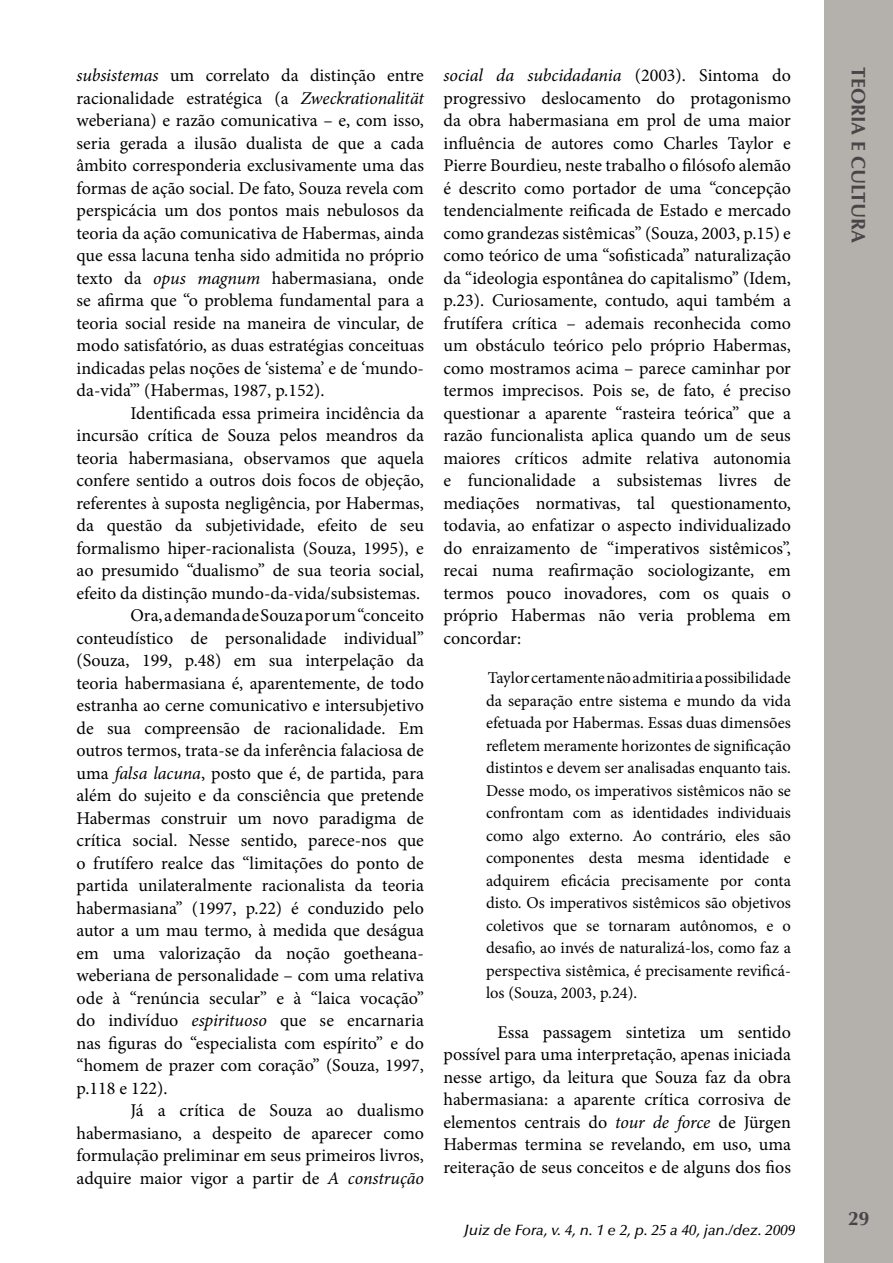
<style>
.page{position:relative;width:893px;height:1263px;background:#fff}
.page>*{position:absolute;margin:0;border:0;box-sizing:border-box;transform-origin:0 0}
.t1{font:700 19.5px "Optima LT Std";color:#464547}
.t2{font:18px/22.5px "Minion Pro";color:#000;text-align:justify}
.t3{font:16.5px/22.5px "Minion Pro";color:#000;text-align:justify}
.t4{font:italic 500 15px "Optima LT Std";color:#000}
.s1{font-style:italic}
</style>
<div class="page">
<div style="left:825px;top:0;width:68px;height:1263px;background:#b4b1ad"></div>
<p class="t2" style="left:77px;top:64px;width:349px"><span class="s1">subsistemas</span> um correlato da distinção entre racionalidade estratégica (a <span class="s1">Zweckrationalität </span>weberiana) e razão comunicativa – e, com isso, seria gerada a ilusão dualista de que a cada âmbito corresponderia exclusivamente uma das formas de ação social. De fato, Souza revela com perspicácia um dos pontos mais nebulosos da teoria da ação comunicativa de Habermas, ainda que essa lacuna tenha sido admitida no próprio texto da <span class="s1">opus magnum</span> habermasiana, onde se afirma que “o problema fundamental para a teoria social reside na maneira de vincular, de modo satisfatório, as duas estratégias conceituas indicadas pelas noções de ‘sistema’ e de ‘mundo&shy;da-vida’” (Habermas, 1987, p.152).</p>
<p class="t2" style="left:131px;top:402px;width:295px">Identificada essa primeira incidência da</p>
<p class="t2" style="left:77px;top:424px;width:349px">incursão crítica de Souza pelos meandros da</p>
<p class="t2" style="left:77px;top:447px;width:349px">teoria habermasiana, observamos que aquela</p>
<p class="t2" style="left:77px;top:469px;width:349px">confere sentido a outros dois focos de objeção,</p>
<p class="t2" style="left:77px;top:492px;width:349px">referentes à suposta negligência, por Habermas,</p>
<p class="t2" style="left:77px;top:514px;width:349px">da questão da subjetividade, efeito de seu</p>
<p class="t2" style="left:77px;top:537px;width:349px">formalismo hiper-racionalista (Souza, 1995), e</p>
<p class="t2" style="left:77px;top:559px;width:349px">ao presumido “dualismo” de sua teoria social,</p>
<p class="t2" style="left:77px;top:582px;width:345px">efeito da distinção mundo-da-vida/subsistemas.</p>
<p class="t2" style="left:131px;top:604px;width:295px">Ora, a demanda de Souza por um “conceito</p>
<p class="t2" style="left:77px;top:627px;width:349px">conteudístico de personalidade individual”</p>
<p class="t2" style="left:77px;top:649px;width:349px">(Souza, 199, p.48) em sua interpelação da</p>
<p class="t2" style="left:77px;top:672px;width:349px">teoria habermasiana é, aparentemente, de todo</p>
<p class="t2" style="left:77px;top:694px;width:349px">estranha ao cerne comunicativo e intersubjetivo</p>
<p class="t2" style="left:77px;top:717px;width:349px">de sua compreensão de racionalidade. Em</p>
<p class="t2" style="left:77px;top:739px;width:349px">outros termos, trata-se da inferência falaciosa de</p>
<p class="t2" style="left:77px;top:762px;width:349px">uma <span class="s1">falsa lacuna</span>, posto que é, de partida, para</p>
<p class="t2" style="left:77px;top:784px;width:349px">além do sujeito e da consciência que pretende</p>
<p class="t2" style="left:77px;top:807px;width:349px">Habermas construir um novo paradigma de</p>
<p class="t2" style="left:77px;top:829px;width:349px">crítica social. Nesse sentido, parece-nos que</p>
<p class="t2" style="left:77px;top:852px;width:349px">o frutífero realce das “limitações do ponto de</p>
<p class="t2" style="left:77px;top:874px;width:349px">partida unilateralmente racionalista da teoria</p>
<p class="t2" style="left:77px;top:897px;width:349px">habermasiana” (1997, p.22) é conduzido pelo</p>
<p class="t2" style="left:77px;top:919px;width:349px">autor a um mau termo, à medida que deságua</p>
<p class="t2" style="left:77px;top:942px;width:349px">em uma valorização da noção goetheana-</p>
<p class="t2" style="left:77px;top:964px;width:349px">weberiana de personalidade – com uma relativa</p>
<p class="t2" style="left:77px;top:987px;width:349px">ode à “renúncia secular” e à “laica vocação”</p>
<p class="t2" style="left:77px;top:1009px;width:349px">do indivíduo <span class="s1">espirituoso</span> que se encarnaria</p>
<p class="t2" style="left:77px;top:1032px;width:349px">nas figuras do “especialista com espírito” e do</p>
<p class="t2" style="left:77px;top:1054px;width:349px">“homem de prazer com coração” (Souza, 1997,</p>
<p class="t2" style="left:77px;top:1077px;width:93px">p.118 e 122).</p>
<p class="t2" style="left:131px;top:1099px;width:295px">Já a crítica de Souza ao dualismo</p>
<p class="t2" style="left:77px;top:1122px;width:349px">habermasiano, a despeito de aparecer como</p>
<p class="t2" style="left:77px;top:1144px;width:349px">formulação preliminar em seus primeiros livros,</p>
<p class="t2" style="left:77px;top:1167px;width:349px">adquire maior vigor a partir de <span class="s1">A construção</span></p>
<p class="t2" style="left:443px;top:64px;width:349px"><span class="s1">social da subcidadania</span> (2003). Sintoma do progressivo deslocamento do protagonismo da obra habermasiana em prol de uma maior influência de autores como Charles Taylor e Pierre Bourdieu, neste trabalho o filósofo alemão é descrito como portador de uma “concepção tendencialmente reificada de Estado e mercado como grandezas sistêmicas” (Souza, 2003, p.15) e como teórico de uma “sofisticada” naturalização da “ideologia espontânea do capitalismo” (Idem, p.23). Curiosamente, contudo, aqui também a frutífera crítica – ademais reconhecida como um obstáculo teórico pelo próprio Habermas, como mostramos acima – parece caminhar por termos imprecisos. Pois se, de fato, é preciso questionar a aparente “rasteira teórica” que a razão funcionalista aplica quando um de seus maiores críticos admite relativa autonomia e funcionalidade a subsistemas livres de mediações normativas, tal questionamento, todavia, ao enfatizar o aspecto individualizado do enraizamento de “imperativos sistêmicos”, recai numa reafirmação sociologizante, em termos pouco inovadores, com os quais o próprio Habermas não veria problema em concordar:</p>
<p class="t3" style="left:486px;top:667px;width:306px">Taylor certamente não admitiria a possibilidade da separação entre sistema e mundo da vida efetuada por Habermas. Essas duas dimensões refletem meramente horizontes de significação distintos e devem ser analisadas enquanto tais.<br>Desse modo, os imperativos sistêmicos não se confrontam com as identidades individuais como algo externo. Ao contrário, eles são componentes desta mesma identidade e adquirem eficácia precisamente por conta disto. Os imperativos sistêmicos são objetivos coletivos que se tornaram autônomos, e o desafio, ao invés de naturalizá-los, como faz a perspectiva sistêmica, é precisamente revificá&shy;los (Souza, 2003, p.24).</p>
<p class="t2" style="left:443px;top:1021px;width:349px;text-indent:54px">Essa passagem sintetiza um sentido possível para uma interpretação, apenas iniciada nesse artigo, da leitura que Souza faz da obra habermasiana: a aparente crítica corrosiva de elementos centrais do <span class="s1">tour de force</span> de Jürgen Habermas termina se revelando, em uso, uma reiteração de seus conceitos e de alguns dos fios</p>
<p class="t4" style="left:464px;top:1221px;width:333px">Juiz de Fora, v. 4, n. 1 e 2, p. 25 a 40, jan./dez. 2009</p>
<p class="t1" style="left:870px;top:67px;width:178px;rotate:90deg">TEORIA E CULTURA</p>
<p class="t1" style="left:848px;top:1207px;width:23px">29</p>
</div>
